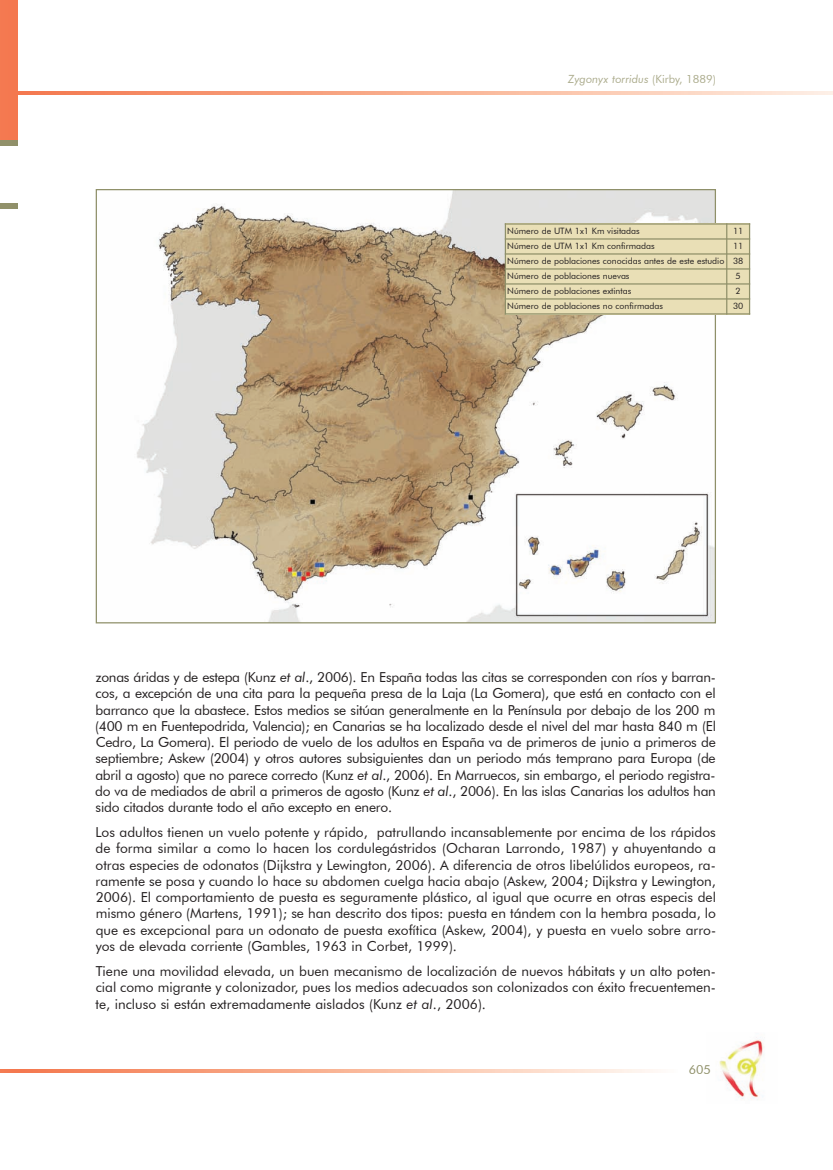
<style>
.page{position:relative;width:833px;height:1170px;background:#fff}
.page>*{position:absolute;margin:0;border:0;box-sizing:border-box;transform-origin:0 0}
.t1{font:13.75px/16.2px "Futura BT";color:#231f20;text-align:justify}
.t2{font:12.5px "Futura BT";color:#8f9069}
.t3{font:italic 11.25px "Futura BT";color:#acac8d}
.t4{font:8.75px/15px "Futura BT";color:#231f20;text-align:justify}
.s1{font-style:normal}
.s2{font-style:italic}
</style>
<div class="page">
<img style="left:719px;top:1037px;width:45px;height:63px">
<svg style="left:18px;top:91px;width:815px;height:4px;background:#f8b294"></svg>
<svg style="left:18px;top:1069px;width:637px;height:3px;background:#f9b599"></svg>
<hr style="left:0;top:1069px;width:18px;height:3px;background:#f47950">
<div style="left:0;top:0;width:17px;height:143px;background:#f47850"></div>
<div style="left:0;top:203px;width:17px;height:5px;background:#91916a"></div>
<div style="left:0;top:140px;width:17px;height:5px;background:#91916a"></div>
<img style="left:137px;top:191px;width:577px;height:430px">
<div style="left:505px;top:223px;width:221px;height:16px;background:#e9dfb6"></div>
<div style="left:726px;top:223px;width:24px;height:16px;background:#e9dfb6"></div>
<div style="left:505px;top:239px;width:221px;height:15px;background:#e9dfb6"></div>
<div style="left:726px;top:239px;width:24px;height:15px;background:#e9dfb6"></div>
<div style="left:505px;top:254px;width:221px;height:15px;background:#e9dfb6"></div>
<div style="left:726px;top:254px;width:24px;height:15px;background:#e9dfb6"></div>
<div style="left:505px;top:269px;width:221px;height:15px;background:#e9dfb6"></div>
<div style="left:726px;top:269px;width:24px;height:15px;background:#e9dfb6"></div>
<div style="left:505px;top:284px;width:221px;height:15px;background:#e9dfb6"></div>
<div style="left:726px;top:284px;width:24px;height:15px;background:#e9dfb6"></div>
<div style="left:505px;top:299px;width:221px;height:15px;background:#e9dfb6"></div>
<div style="left:726px;top:299px;width:24px;height:15px;background:#e9dfb6"></div>
<hr style="left:505px;top:223px;width:1px;height:91px;background:#8f9069">
<hr style="left:726px;top:223px;width:1px;height:91px;background:#8f9069">
<hr style="left:749px;top:223px;width:1px;height:91px;background:#8f9069">
<hr style="left:505px;top:223px;width:245px;height:1px;background:#8f9069">
<hr style="left:505px;top:238px;width:245px;height:1px;background:#8f9069">
<hr style="left:505px;top:253px;width:245px;height:1px;background:#8f9069">
<hr style="left:505px;top:268px;width:245px;height:1px;background:#8f9069">
<hr style="left:505px;top:283px;width:245px;height:1px;background:#8f9069">
<hr style="left:505px;top:298px;width:245px;height:1px;background:#8f9069">
<hr style="left:505px;top:313px;width:245px;height:1px;background:#8f9069">
<p class="t3" style="left:568px;top:73px;width:149px">Zygonyx torridus <span class="s1">(Kirby, 1889)</span></p>
<p class="t4" style="left:507px;top:223px;width:134px">Número de UTM 1x1 Km visitadas</p>
<p class="t4" style="left:733px;top:223px;width:12px">11</p>
<p class="t4" style="left:507px;top:238px;width:149px">Número de UTM 1x1 Km confirmadas</p>
<p class="t4" style="left:507px;top:238px;width:237px;text-indent:226px">11<br>Número de poblaciones conocidas antes de este estudio 38<br>Número de poblaciones nuevas</p>
<p class="t4" style="left:735px;top:268px;width:7px">5</p>
<p class="t4" style="left:507px;top:283px;width:125px">Número de poblaciones extintas</p>
<p class="t4" style="left:735px;top:283px;width:7px">2</p>
<p class="t4" style="left:507px;top:298px;width:157px">Número de poblaciones no confirmadas</p>
<p class="t4" style="left:733px;top:298px;width:12px">30</p>
<p class="t1" style="left:95px;top:668px;width:622px">zonas áridas y de estepa (Kunz <span class="s2">et al</span>., 2006). En España todas las citas se corresponden con ríos y barran&shy;cos, a excepción de una cita para la pequeña presa de la Laja (La Gomera), que está en contacto con el barranco que la abastece. Estos medios se sitúan generalmente en la Península por debajo de los 200 m (400 m en Fuentepodrida, Valencia); en Canarias se ha localizado desde el nivel del mar hasta 840 m (El Cedro, La Gomera). El periodo de vuelo de los adultos en España va de primeros de junio a primeros de septiembre; Askew (2004) y otros autores subsiguientes dan un periodo más temprano para Europa (de abril a agosto) que no parece correcto (Kunz <span class="s2">et al</span>., 2006). En Marruecos, sin embargo, el periodo registra&shy;do va de mediados de abril a primeros de agosto (Kunz <span class="s2">et al</span>., 2006). En las islas Canarias los adultos han sido citados durante todo el año excepto en enero.</p>
<p class="t1" style="left:96px;top:824px;width:622px">Los adultos tienen un vuelo potente y rápido, patrullando incansablemente por encima de los rápidos de forma similar a como lo hacen los cordulegástridos (Ocharan Larrondo, 1987) y ahuyentando a otras especies de odonatos (dijkstra y Lewington, 2006). A diferencia de otros libelúlidos europeos, ra&shy;ramente se posa y cuando lo hace su abdomen cuelga hacia abajo (Askew, 2004; dijkstra y Lewington, 2006). El comportamiento de puesta es seguramente plástico, al igual que ocurre en otras especis del mismo género (Martens, 1991); se han descrito dos tipos: puesta en tándem con la hembra posada, lo que es excepcional para un odonato de puesta exofítica (Askew, 2004), y puesta en vuelo sobre arro&shy;yos de elevada corriente (Gambles, 1963 in Corbet, 1999).</p>
<p class="t1" style="left:96px;top:962px;width:622px">Tiene una movilidad elevada, un buen mecanismo de localización de nuevos hábitats y un alto poten&shy;cial como migrante y colonizador, pues los medios adecuados son colonizados con éxito frecuentemen&shy;te, incluso si están extremadamente aislados (Kunz <span class="s2">et al</span>., 2006).</p>
<p class="t2" style="left:689px;top:1062px;width:24px">605</p>
</div>
